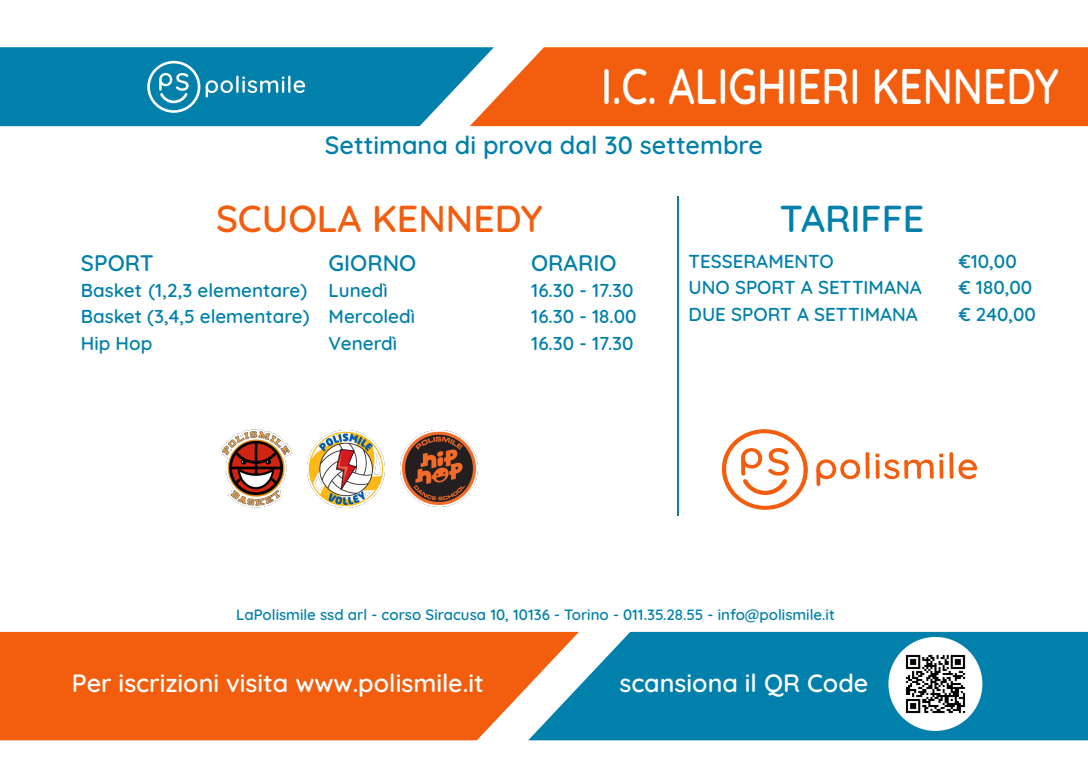
<style>
.page{position:relative;width:1088px;height:780px;background:#fff}
.page>*{position:absolute;margin:0;border:0;box-sizing:border-box;transform-origin:0 0}
.t1{font:600 50px "Quicksand";color:#fff;scale:.82 1}
.t2{font:600 37.5px "Quicksand";color:#f25e0d}
.t3{font:600 37.5px "Quicksand";color:#0080aa}
.t4{font:600 25px "Quicksand";color:#fff}
.t5{font:600 25px "Quicksand";color:#0080aa}
.t6{font:600 22.5px "Quicksand";color:#0080aa}
.t7{font:600 18.75px "Quicksand";color:#0080aa}
.t8{font:600 15px "Quicksand";color:#0080aa}
</style>
<div class="page">
<div style="left:579px;top:632px;width:509px;height:108px;background:#0080aa"></div>
<div style="left:0;top:47px;width:470px;height:79px;background:#0080aa"></div>
<svg style="left:470px;top:47px;width:618px;height:79px;background:#f0671c"></svg>
<svg style="left:0;top:632px;width:579px;height:108px;background:#ed6920"></svg>
<hr style="left:678px;top:196px;width:1px;height:319px;background:#0080aa">
<svg style="left:206px;top:76px;width:99px;height:21px"></svg>
<svg style="left:147px;top:61px;width:53px;height:52px"></svg>
<img style="left:221px;top:430px;width:70px;height:77px">
<img style="left:307px;top:430px;width:77px;height:77px">
<img style="left:401px;top:430px;width:76px;height:77px">
<div style="left:888px;top:637px;width:94px;height:94px;background:#fff;border-radius:50%"></div>
<img style="left:905px;top:654px;width:60px;height:59px">
<svg style="left:875px;top:453px;width:68px;height:26px"></svg>
<svg style="left:949px;top:452px;width:28px;height:27px"></svg>
<svg style="left:816px;top:452px;width:53px;height:34px"></svg>
<svg style="left:721px;top:429px;width:87px;height:81px"></svg>
<p class="t1" style="left:601px;top:54px;width:560px">I.C. ALIGHIERI KENNEDY</p>
<p class="t5" style="left:325px;top:129px;width:440px">Settimana di prova dal 30 settembre</p>
<p class="t2" style="left:216px;top:195px;width:328px">SCUOLA KENNEDY</p>
<p class="t3" style="left:780px;top:195px;width:146px">TARIFFE</p>
<p class="t6" style="left:81px;top:248px;width:74px">SPORT</p>
<p class="t6" style="left:329px;top:248px;width:89px">GIORNO</p>
<p class="t6" style="left:531px;top:248px;width:87px">ORARIO</p>
<p class="t7" style="left:81px;top:278px;width:308px">Basket (1,2,3 elementare) Lunedì</p>
<p class="t7" style="left:531px;top:278px;width:104px">16.30 - 17.30</p>
<p class="t7" style="left:81px;top:305px;width:336px">Basket (3,4,5 elementare) Mercoledì</p>
<p class="t7" style="left:531px;top:305px;width:107px">16.30 - 18.00</p>
<p class="t7" style="left:81px;top:331px;width:73px">Hip Hop</p>
<p class="t7" style="left:329px;top:331px;width:70px">Venerdì</p>
<p class="t7" style="left:531px;top:331px;width:104px">16.30 - 17.30</p>
<p class="t7" style="left:688px;top:249px;width:147px">TESSERAMENTO</p>
<p class="t7" style="left:959px;top:249px;width:60px">€10,00</p>
<p class="t7" style="left:688px;top:275px;width:235px">UNO SPORT A SETTIMANA</p>
<p class="t7" style="left:959px;top:275px;width:75px">€ 180,00</p>
<p class="t7" style="left:688px;top:302px;width:231px">DUE SPORT A SETTIMANA</p>
<p class="t7" style="left:959px;top:302px;width:79px">€ 240,00</p>
<p class="t8" style="left:236px;top:605px;width:600px">LaPolismile ssd arl - corso Siracusa 10, 10136 - Torino - 011.35.28.55 - info@polismile.it</p>
<p class="t4" style="left:72px;top:667px;width:413px">Per iscrizioni visita www.polismile.it</p>
<p class="t4" style="left:619px;top:667px;width:251px">scansiona il QR Code</p>
</div>
